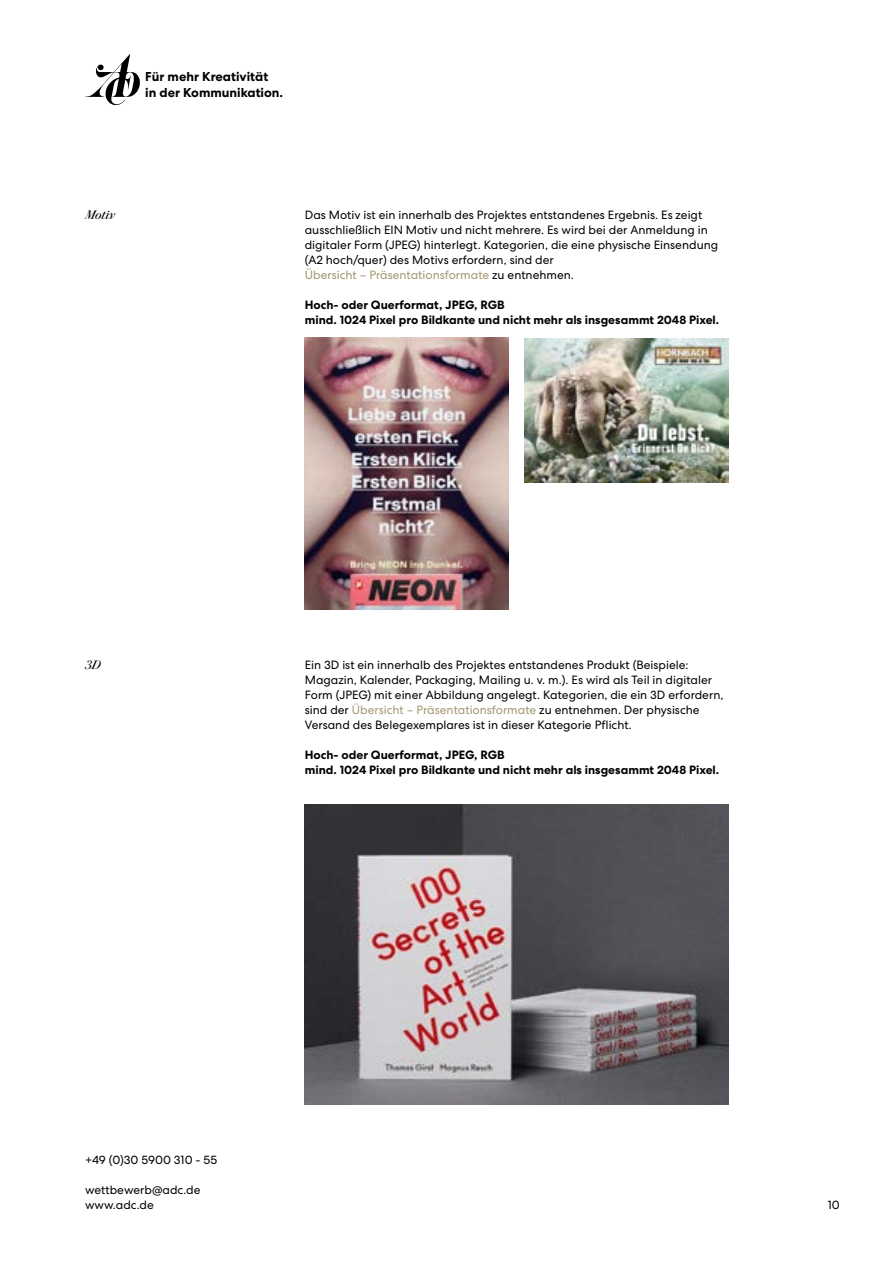
<style>
.page{position:relative;width:893px;height:1263px;background:#fff}
.page>*{position:absolute;margin:0;border:0;box-sizing:border-box;transform-origin:0 0}
.t1{font:700 12.9px/15.5px "Centra No 2";color:#000}
.t2{font:12px/15px "Centra No 2";color:#000}
.t3{font:700 12px/15px "Centra No 2";color:#000}
.t4{font:italic 12px "Le Jeune Deck";letter-spacing:-.005em;color:#000}
.s1{color:#a39771}
</style>
<div class="page">
<svg style="left:85px;top:54px;width:55px;height:51px"></svg>
<img style="left:305px;top:338px;width:203px;height:271px">
<img style="left:305px;top:805px;width:423px;height:299px">
<img style="left:525px;top:339px;width:203px;height:144px">
<p class="t1" style="left:145px;top:69px;width:139px">Für mehr Kreativität<br>in der Kommunikation.</p>
<p class="t4" style="left:85px;top:206px;width:32px">Motiv</p>
<p class="t2" style="left:305px;top:207px;width:415px">Das Motiv ist ein innerhalb des Projektes entstandenes Ergebnis. Es zeigt ausschließlich EIN Motiv und nicht mehrere. Es wird bei der Anmeldung in digitaler Form (JPEG) hinterlegt. Kategorien, die eine physische Einsendung (A2 hoch/quer) des Motivs erfordern, sind der<br><span class="s1">Übersicht – Präsentationsformate</span> zu entnehmen.</p>
<p class="t3" style="left:305px;top:298px;width:416px">Hoch- oder Querformat, JPEG, RGB<br>mind. 1024 Pixel pro Bildkante und nicht mehr als insgesammt 2048 Pixel.</p>
<p class="t4" style="left:85px;top:656px;width:17px">3D</p>
<p class="t2" style="left:305px;top:657px;width:420px">Ein 3D ist ein innerhalb des Projektes entstandenes Produkt (Beispiele:<br>Magazin, Kalender, Packaging, Mailing u. v. m.). Es wird als Teil in digitaler Form (JPEG) mit einer Abbildung angelegt. Kategorien, die ein 3D erfordern, sind der <span class="s1">Übersicht – Präsentationsformate</span> zu entnehmen. Der physische Versand des Belegexemplares ist in dieser Kategorie Pflicht.</p>
<p class="t3" style="left:305px;top:748px;width:416px">Hoch- oder Querformat, JPEG, RGB<br>mind. 1024 Pixel pro Bildkante und nicht mehr als insgesammt 2048 Pixel.</p>
<p class="t2" style="left:85px;top:1152px;width:134px">+49 (0)30 5900 310 - 55</p>
<p class="t2" style="left:85px;top:1182px;width:117px">wettbewerb@adc.de www.adc.de</p>
<p class="t2" style="left:828px;top:1197px;width:14px">10</p>
</div>
